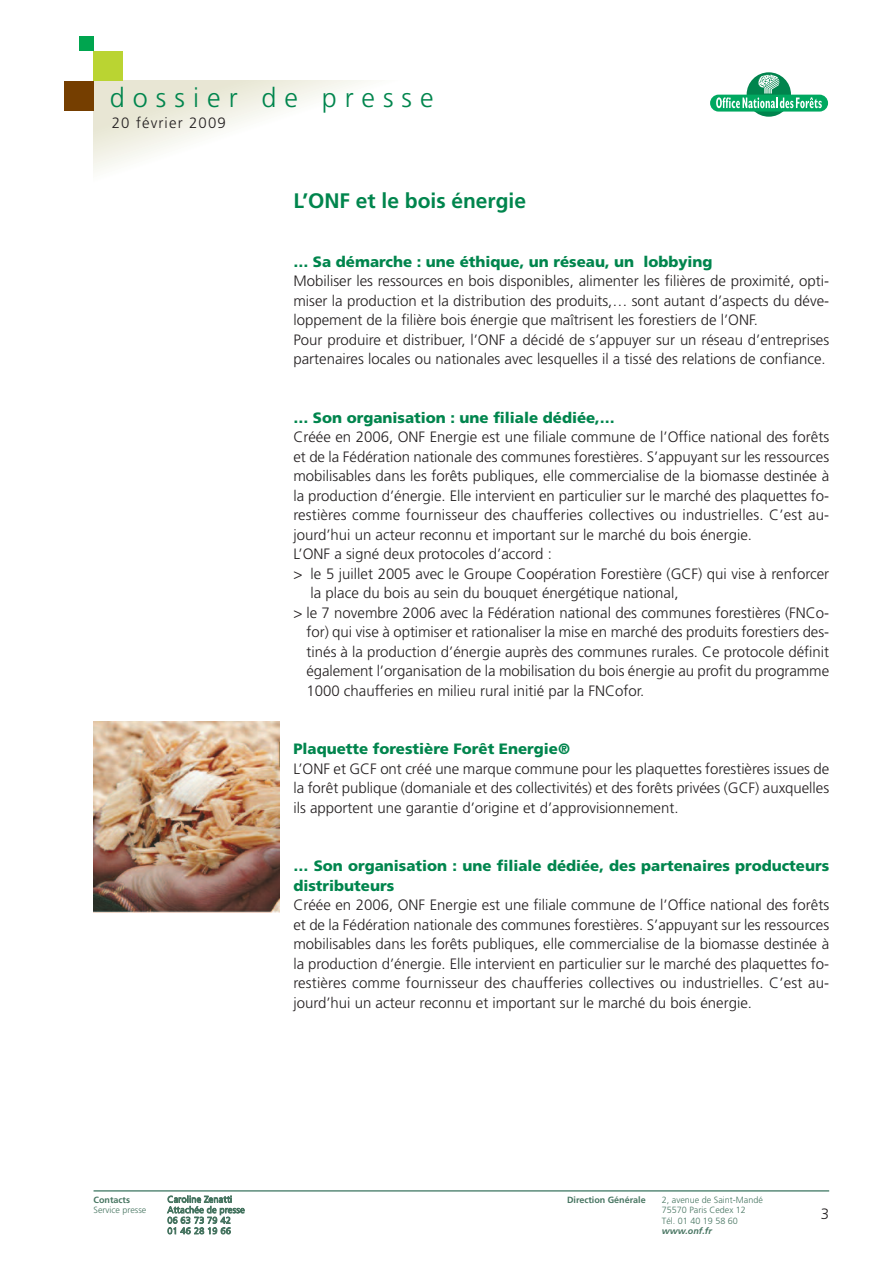
<style>
.page{position:relative;width:893px;height:1263px;background:#fff}
.page>*{position:absolute;margin:0;border:0;box-sizing:border-box;transform-origin:0 0}
.t1{font:300 27px "Frutiger";letter-spacing:.3em;color:#00854d}
.t2{font:700 21px "Frutiger";color:#00854d}
.t3{font:300 15px/19.5px "Frutiger";color:#231f20;text-align:justify}
.t4{font:900 15px/19.5px "Frutiger";color:#00854d}
.t5{font:300 15px "Frutiger";letter-spacing:.075em;color:#231f20}
.t6{font:300 9px/10.5px "Frutiger";color:#477561}
.t7{font:300 9px/10.5px "Frutiger";letter-spacing:.025em;color:#477561}
.t8{font:700 9px "Frutiger";color:#477561}
.t9{font:italic 700 9px "Frutiger";color:#477561}
</style>
<div class="page">
<hr style="left:94px;top:1191px;width:735px;height:1px;background:#075137">
<svg style="left:94px;top:81px;width:272px;height:91px"></svg>
<div style="left:94px;top:51px;width:29px;height:30px;background:#bad432"></div>
<div style="left:64px;top:81px;width:30px;height:30px;background:#753e00"></div>
<div style="left:79px;top:36px;width:15px;height:15px;background:#00a54f"></div>
<svg style="left:747px;top:72px;width:44px;height:45px"></svg>
<div style="left:710px;top:95px;width:118px;height:17px;background:#00a860;border-radius:8px"></div>
<svg style="left:716px;top:75px;width:106px;height:33px"></svg>
<img style="left:94px;top:722px;width:186px;height:191px">
<h1 class="t1" style="left:110px;top:87px;width:325px">dossier de presse</h1>
<p class="t5" style="left:112px;top:117px;width:115px">20 février 2009</p>
<h2 class="t2" style="left:293px;top:193px;width:234px">L’ONF et le bois énergie</h2>
<p class="t4" style="left:293px;top:253px;width:421px">… Sa démarche : une éthique, un réseau, un lobbying</p>
<p class="t3" style="left:293px;top:273px;width:537px;text-align:left">Mobiliser les ressources en bois disponibles, alimenter les filières de proximité, opti&shy;miser la production et la distribution des produits,… sont autant d’aspects du déve&shy;loppement de la filière bois énergie que maîtrisent les forestiers de l’ONF.<br>Pour produire et distribuer, l’ONF a décidé de s’appuyer sur un réseau d’entreprises partenaires locales ou nationales avec lesquelles il a tissé des relations de confiance.</p>
<p class="t4" style="left:293px;top:409px;width:323px">… Son organisation : une filiale dédiée,…</p>
<p class="t3" style="left:293px;top:429px;width:537px">Créée en 2006, ONF Energie est une filiale commune de l’Office national des forêts</p>
<p class="t3" style="left:293px;top:448px;width:537px">et de la Fédération nationale des communes forestières. S’appuyant sur les ressources</p>
<p class="t3" style="left:293px;top:468px;width:537px">mobilisables dans les forêts publiques, elle commercialise de la biomasse destinée à</p>
<p class="t3" style="left:293px;top:487px;width:537px">la production d’énergie. Elle intervient en particulier sur le marché des plaquettes fo-</p>
<p class="t3" style="left:293px;top:507px;width:537px">restières comme fournisseur des chaufferies collectives ou industrielles. C’est au-</p>
<p class="t3" style="left:293px;top:526px;width:460px">jourd’hui un acteur reconnu et important sur le marché du bois énergie.</p>
<p class="t3" style="left:293px;top:546px;width:260px">L’ONF a signé deux protocoles d’accord :</p>
<p class="t3" style="left:293px;top:565px;width:537px">&gt; le 5 juillet 2005 avec le Groupe Coopération Forestière (GCF) qui vise à renforcer</p>
<p class="t3" style="left:311px;top:585px;width:369px">la place du bois au sein du bouquet énergétique national,</p>
<p class="t3" style="left:293px;top:604px;width:537px">&gt; le 7 novembre 2006 avec la Fédération national des communes forestières (FNCo-</p>
<p class="t3" style="left:307px;top:624px;width:524px">for) qui vise à optimiser et rationaliser la mise en marché des produits forestiers des-</p>
<p class="t3" style="left:307px;top:643px;width:524px">tinés à la production d’énergie auprès des communes rurales. Ce protocole définit</p>
<p class="t3" style="left:307px;top:663px;width:524px">également l’organisation de la mobilisation du bois énergie au profit du programme</p>
<p class="t3" style="left:307px;top:682px;width:339px">1000 chaufferies en milieu rural initié par la FNCofor.</p>
<p class="t4" style="left:293px;top:741px;width:278px">Plaquette forestière Forêt Energie®</p>
<p class="t3" style="left:293px;top:760px;width:537px">L’ONF et GCF ont créé une marque commune pour les plaquettes forestières issues de la forêt publique (domaniale et des collectivités) et des forêts privées (GCF) auxquelles ils apportent une garantie d’origine et d’approvisionnement.</p>
<p class="t4" style="left:293px;top:858px;width:537px">… Son organisation : une filiale dédiée, des partenaires producteurs distributeurs</p>
<p class="t3" style="left:293px;top:897px;width:537px">Créée en 2006, ONF Energie est une filiale commune de l’Office national des forêts et de la Fédération nationale des communes forestières. S’appuyant sur les ressources mobilisables dans les forêts publiques, elle commercialise de la biomasse destinée à la production d’énergie. Elle intervient en particulier sur le marché des plaquettes fo&shy;restières comme fournisseur des chaufferies collectives ou industrielles. C’est au&shy;jourd’hui un acteur reconnu et important sur le marché du bois énergie.</p>
<p class="t7" style="left:167px;top:1195px;width:79px">Caroline Zenatti<br>Attachée de presse<br>06 63 73 79 42<br>01 46 28 19 66</p>
<p class="t6" style="left:662px;top:1195px;width:102px">2, avenue de Saint-Mandé<br>75570 Paris Cedex 12<br>Tél. 01 40 19 58 60</p>
<p class="t8" style="left:94px;top:1196px;width:38px">Contacts</p>
<p class="t8" style="left:567px;top:1196px;width:80px">Direction Générale</p>
<p class="t6" style="left:94px;top:1205px;width:54px">Service presse</p>
<p class="t9" style="left:662px;top:1227px;width:51px">www.onf.fr</p>
<p class="t3" style="left:821px;top:1205px;width:10px">3</p>
</div>
